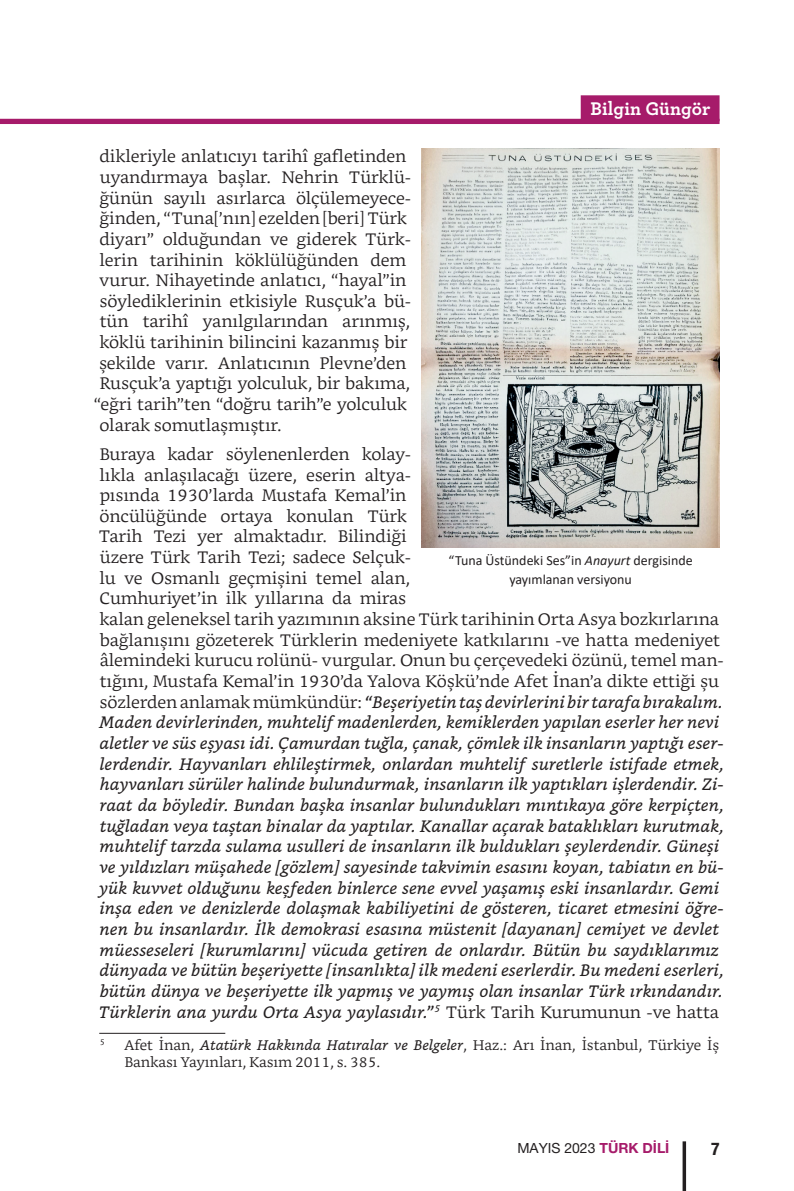
<style>
.page{position:relative;width:794px;height:1191px;background:#fff}
.page>*{position:absolute;margin:0;border:0;box-sizing:border-box;transform-origin:0 0}
.t1{font:700 19.25px "Archer";color:#fff}
.t2{font:700 condensed 17.5px "Helvetica Neue LT Pro";color:#231f20}
.t3{font:italic 16.62px/20.7px "Bookerly";color:#231f20}
.t4{font:300 16.62px "Bookerly";color:#231f20}
.DİP{font:300 14px/16.8px "Bookerly";color:#231f20}
.ALINTI{font:14px/18.4px "Calibri";color:#231f20;text-align:center}
.t5{font:14px "Helvetica Neue LT Pro";color:#231f20}
.DİP-2{font:300 8.22px "Bookerly";color:#231f20}
.s1{color:#a61b6a}
.s2{font-weight:300;font-style:normal}
.s3{font-weight:400;font-style:italic}
.s4{font-style:italic}
.s5{font-weight:700;color:#a61b6a}
</style>
<div class="page">
<div style="left:0;top:119px;width:719px;height:5px;background:#a61b6a"></div>
<svg style="left:682px;top:1141px;width:4px;height:50px"></svg>
<div style="left:581px;top:95px;width:138px;height:26px;background:#a61b6a"></div>
<hr style="left:99px;top:1032px;width:126px;height:1px;background:#231f20">
<img style="left:422px;top:149px;width:297px;height:398px">
<p class="t1" style="left:581px;top:94px;width:140px"><span class="s1">..</span>Bilgin Güngör<span class="s1">..</span></p>
<p class="t4" style="left:100px;top:147px;width:308px">dikleriyle anlatıcıyı tarihî gafletinden</p>
<p class="t4" style="left:100px;top:167px;width:313px">uyandırmaya başlar. Nehrin Türklü-</p>
<p class="t4" style="left:100px;top:188px;width:313px">ğünün sayılı asırlarca ölçülemeyece-</p>
<p class="t4" style="left:100px;top:209px;width:309px">ğinden, “Tuna[’nın] ezelden [beri] Türk</p>
<p class="t4" style="left:100px;top:229px;width:313px">diyarı” olduğundan ve giderek Türk-</p>
<p class="t4" style="left:99px;top:250px;width:308px">lerin tarihinin köklülüğünden dem</p>
<p class="t4" style="left:99px;top:271px;width:309px">vurur. Nihayetinde anlatıcı, “hayal”in</p>
<p class="t4" style="left:99px;top:291px;width:313px">söylediklerinin etkisiyle Rusçuk’a bü-</p>
<p class="t4" style="left:100px;top:312px;width:312px">tün tarihî yanılgılarından arınmış,</p>
<p class="t4" style="left:99px;top:333px;width:309px">köklü tarihinin bilincini kazanmış bir</p>
<p class="t4" style="left:99px;top:353px;width:309px">şekilde varır. Anlatıcının Plevne’den</p>
<p class="t4" style="left:99px;top:374px;width:312px">Rusçuk’a yaptığı yolculuk, bir bakıma,</p>
<p class="t4" style="left:94px;top:394px;width:315px">“eğri tarih”ten “doğru tarih”e yolculuk</p>
<p class="t4" style="left:100px;top:415px;width:184px">olarak somutlaşmıştır.</p>
<p class="t3" style="left:99px;top:444px;width:626px"><span class="s2">Buraya kadar söylenenlerden kolay-<br>lıkla anlaşılacağı üzere, eserin altya-<br>pısında 1930’larda Mustafa Kemal’in<br>öncülüğünde ortaya konulan Türk<br>Tarih Tezi yer almaktadır. Bilindiği<br>üzere Türk Tarih Tezi; sadece Selçuk-<br>lu ve Osmanlı geçmişini temel alan,<br>Cumhuriyet’in ilk yıllarına da miras<br>kalan geleneksel tarih yazımının aksine Türk tarihinin Orta Asya bozkırlarına bağlanışını gözeterek Türklerin medeniyete katkılarını -ve hatta medeniyet âlemindeki kurucu rolünü- vurgular. Onun bu çerçevedeki özünü, temel man&shy;tığını, Mustafa Kemal’in 1930’da Yalova Köşkü’nde Afet İnan’a dikte ettiği şu sözlerden anlamak mümkündür:</span> “Beşeriyetin taş devirlerini bir tarafa bırakalım.<br>Maden devirlerinden, muhtelif madenlerden, kemiklerden yapılan eserler her nevi aletler ve süs eşyası idi. Çamurdan tuğla, çanak, çömlek ilk insanların yaptığı eser&shy;lerdendir. Hayvanları ehlileştirmek, onlardan muhtelif suretlerle istifade etmek, hayvanları sürüler halinde bulundurmak, insanların ilk yaptıkları işlerdendir. Zi&shy;raat da böyledir. Bundan başka insanlar bulundukları mıntıkaya göre kerpiçten, tuğladan veya taştan binalar da yaptılar. Kanallar açarak bataklıkları kurutmak, muhtelif tarzda sulama usulleri de insanların ilk buldukları şeylerdendir. Güneşi ve yıldızları müşahede [gözlem] sayesinde takvimin esasını koyan, tabiatın en bü&shy;yük kuvvet olduğunu keşfeden binlerce sene evvel yaşamış eski insanlardır. Gemi inşa eden ve denizlerde dolaşmak kabiliyetini de gösteren, ticaret etmesini öğre&shy;nen bu insanlardır. İlk demokrasi esasına müstenit [dayanan] cemiyet ve devlet müesseseleri [kurumlarını] vücuda getiren de onlardır. Bütün bu saydıklarımız dünyada ve bütün beşeriyette [insanlıkta] ilk medeni eserlerdir. Bu medeni eserleri, bütün dünya ve beşeriyette ilk yapmış ve yaymış olan insanlar Türk ırkındandır.<br>Türklerin ana yurdu Orta Asya yaylasıdır.”<sup>5</sup> <span class="s2">Türk Tarih Kurumunun -ve hatta</span></p>
<p class="DİP-2" style="left:100px;top:1037px;width:7px">5</p>
<p class="DİP" style="left:124px;top:1037px;width:596px">Afet İnan, <span class="s3">Atatürk Hakkında Hatıralar ve Belgeler</span>, Haz.: Arı İnan, İstanbul, Türkiye İş<br>Bankası Yayınları, Kasım 2011, s. 385.</p>
<p class="ALINTI" style="left:448px;top:551px;width:246px">“Tuna Üstündeki Ses”in <span class="s4">Anayurt</span> dergisinde yayımlanan versiyonu</p>
<p class="t5" style="left:517px;top:1139px;width:153px">MAYIS 2023 <span class="s5">TÜRK DİLİ</span></p>
<p class="t2" style="left:711px;top:1138px;width:10px">7</p>
</div>
